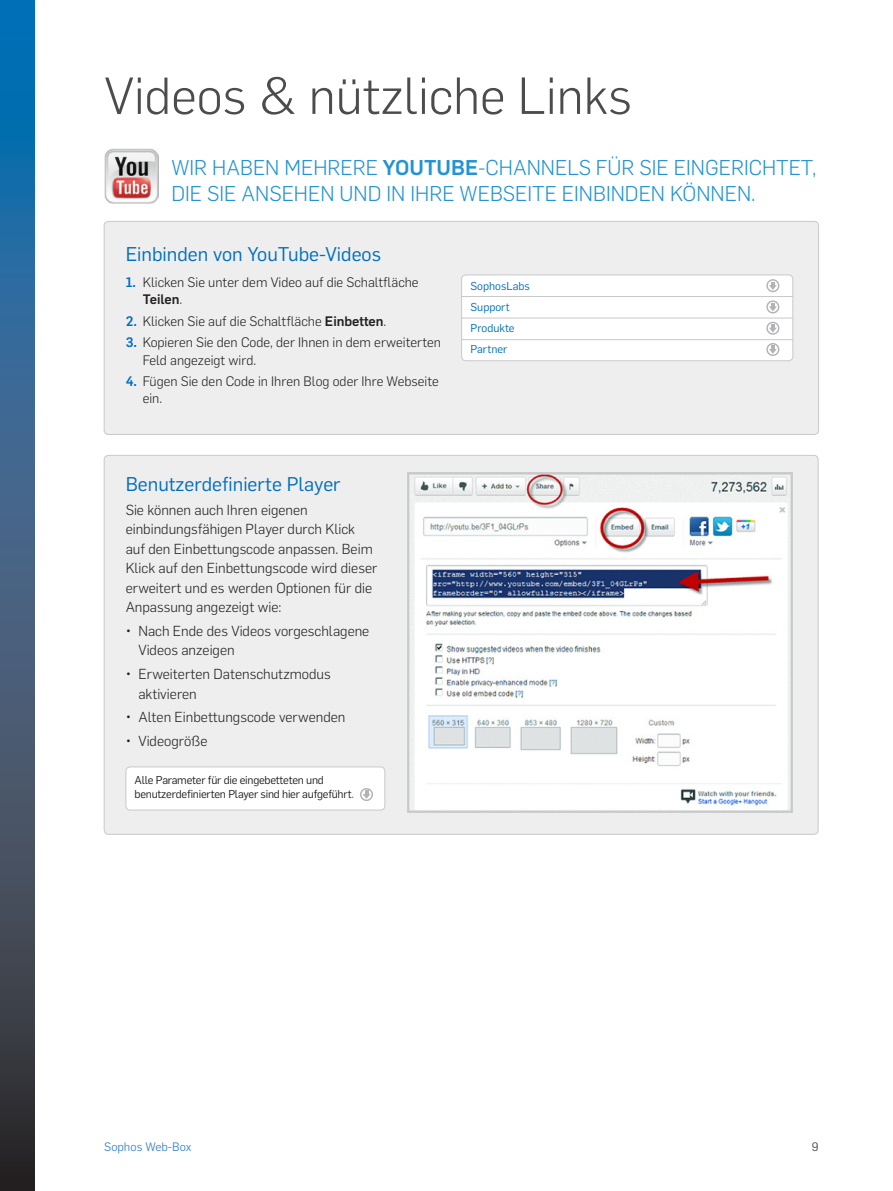
<style>
.page{position:relative;width:893px;height:1191px;background:#fff}
.page>*{position:absolute;margin:0;border:0;box-sizing:border-box;transform-origin:0 0}
.Section_Header{font:300 51px "Flama";color:#4b4c4d}
.Heading__Orange{font:300 21px/26.2px "Flama";color:#2393d1}
.Links{font:19.5px "Flama";color:#006fba}
.Subheading{font:19.5px "Flama";color:#006fba}
.Body_Copy{font:300 14.25px/19.5px "Flama";color:#231f20}
.Indented_Body_Copy_N{font:300 14.25px/19.5px "Flama";color:#231f20}
.t1{font:300 13.5px/17.2px "Flama";color:#231f20}
.t2{font:12px "Flama";color:#488bc9}
.t3{font:12px "Flama";color:#4b4c4d}
.Heading_Smaller{font:11.25px/14.2px "Flama";letter-spacing:-.02em;color:#231f20}
.Heading_Smaller-2{font:11.25px "Flama";color:#006fba}
.s1{font-weight:500}
.s2{font-weight:500;color:#006fba}
.s3{color:#006fba}
</style>
<div class="page">
<div style="left:104px;top:455px;width:714px;height:379px;background:#eeeeef;border-radius:4px"></div>
<svg style="left:0;top:0;width:34px;height:1191px"></svg>
<img style="left:104px;top:149px;width:55px;height:54px">
<img style="left:414px;top:475px;width:374px;height:335px">
<div style="left:407px;top:472px;width:386px;height:341px;border:2px solid #c8c9cb"></div>
<div style="left:104px;top:221px;width:715px;height:213px;background:#eeeeef;border-radius:4px"></div>
<div style="left:104px;top:221px;width:715px;height:214px;border:1px solid #c8c9cb;border-radius:4px"></div>
<div style="left:462px;top:275px;width:331px;height:86px;background:#fff;border-radius:4px"></div>
<div style="left:461px;top:275px;width:332px;height:86px;border:1px solid #c8c9cb;border-radius:4px"></div>
<hr style="left:461px;top:296px;width:332px;height:1px;background:#c8c9cb">
<div style="left:766px;top:279px;width:13px;height:13px;border:1px solid #b2b3b7;border-radius:50%"></div>
<svg style="left:769px;top:282px;width:8px;height:8px"></svg>
<div style="left:766px;top:300px;width:13px;height:13px;border:1px solid #b2b3b7;border-radius:50%"></div>
<svg style="left:769px;top:303px;width:8px;height:8px"></svg>
<div style="left:766px;top:322px;width:13px;height:13px;border:1px solid #b2b3b7;border-radius:50%"></div>
<svg style="left:769px;top:324px;width:8px;height:8px"></svg>
<div style="left:766px;top:343px;width:13px;height:13px;border:1px solid #b2b3b7;border-radius:50%"></div>
<svg style="left:769px;top:346px;width:8px;height:8px"></svg>
<hr style="left:461px;top:318px;width:332px;height:1px;background:#c8c9cb">
<hr style="left:461px;top:339px;width:332px;height:1px;background:#c8c9cb">
<div style="left:126px;top:767px;width:259px;height:43px;background:#fff;border-radius:4px"></div>
<div style="left:360px;top:788px;width:13px;height:13px;border:1px solid #b2b3b7;border-radius:50%"></div>
<svg style="left:363px;top:790px;width:7px;height:9px"></svg>
<div style="left:126px;top:766px;width:259px;height:44px;border:1px solid #c8c9cb;border-radius:4px"></div>
<p class="Section_Header" style="left:104px;top:61px;width:529px">Videos &amp; nützliche Links</p>
<p class="Heading__Orange" style="left:171px;top:153px;width:647px">WIR HABEN MEHRERE <span class="s1">YOUTUBE</span>-CHANNELS FÜR SIE EINGERICHTET,<br>DIE SIE ANSEHEN UND IN IHRE WEBSEITE EINBINDEN KÖNNEN.</p>
<p class="Links" style="left:126px;top:241px;width:257px">Einbinden von YouTube-Videos</p>
<p class="t1" style="left:143px;top:273px;width:277px;text-indent:-17px"><span class="s2">1.</span> Klicken Sie unter dem Video auf die Schaltfläche<br><span class="s1">Teilen</span>.</p>
<p class="t1" style="left:126px;top:312px;width:262px"><span class="s2">2.</span> Klicken Sie auf die Schaltfläche <span class="s1">Einbetten</span>.</p>
<p class="t1" style="left:143px;top:333px;width:300px;text-indent:-17px"><span class="s2">3.</span> Kopieren Sie den Code, der Ihnen in dem erweiterten<br>Feld angezeigt wird.</p>
<p class="t1" style="left:143px;top:372px;width:298px;text-indent:-17px"><span class="s2">4.</span> Fügen Sie den Code in Ihren Blog oder Ihre Webseite ein.</p>
<p class="Subheading" style="left:126px;top:470px;width:216px">Benutzerdefinierte Player</p>
<p class="Body_Copy" style="left:126px;top:499px;width:253px">Sie können auch Ihren eigenen einbindungsfähigen Player durch Klick auf den Einbettungscode anpassen. Beim Klick auf den Einbettungscode wird dieser erweitert und es werden Optionen für die Anpassung angezeigt wie:</p>
<p class="Indented_Body_Copy_N" style="left:138px;top:620px;width:232px;text-indent:-13px">• Nach Ende des Videos vorgeschlagene<br>Videos anzeigen</p>
<p class="Indented_Body_Copy_N" style="left:138px;top:663px;width:194px;text-indent:-13px">• Erweiterten Datenschutzmodus aktivieren</p>
<p class="Indented_Body_Copy_N" style="left:126px;top:707px;width:221px">• Alten Einbettungscode verwenden</p>
<p class="Body_Copy" style="left:126px;top:730px;width:83px">• Videogröße</p>
<p class="Heading_Smaller" style="left:135px;top:772px;width:221px">Alle Parameter für die eingebetteten und benutzerdefinierten Player sind hier aufgeführt<span class="s3">.</span></p>
<p class="Heading_Smaller-2" style="left:471px;top:278px;width:61px">SophosLabs</p>
<p class="Heading_Smaller-2" style="left:471px;top:299px;width:41px">Support</p>
<p class="Heading_Smaller-2" style="left:471px;top:320px;width:46px">Produkte</p>
<p class="Heading_Smaller-2" style="left:471px;top:341px;width:38px">Partner</p>
<p class="t2" style="left:104px;top:1138px;width:89px">Sophos Web-Box</p>
<p class="t3" style="left:812px;top:1138px;width:8px">9</p>
</div>
